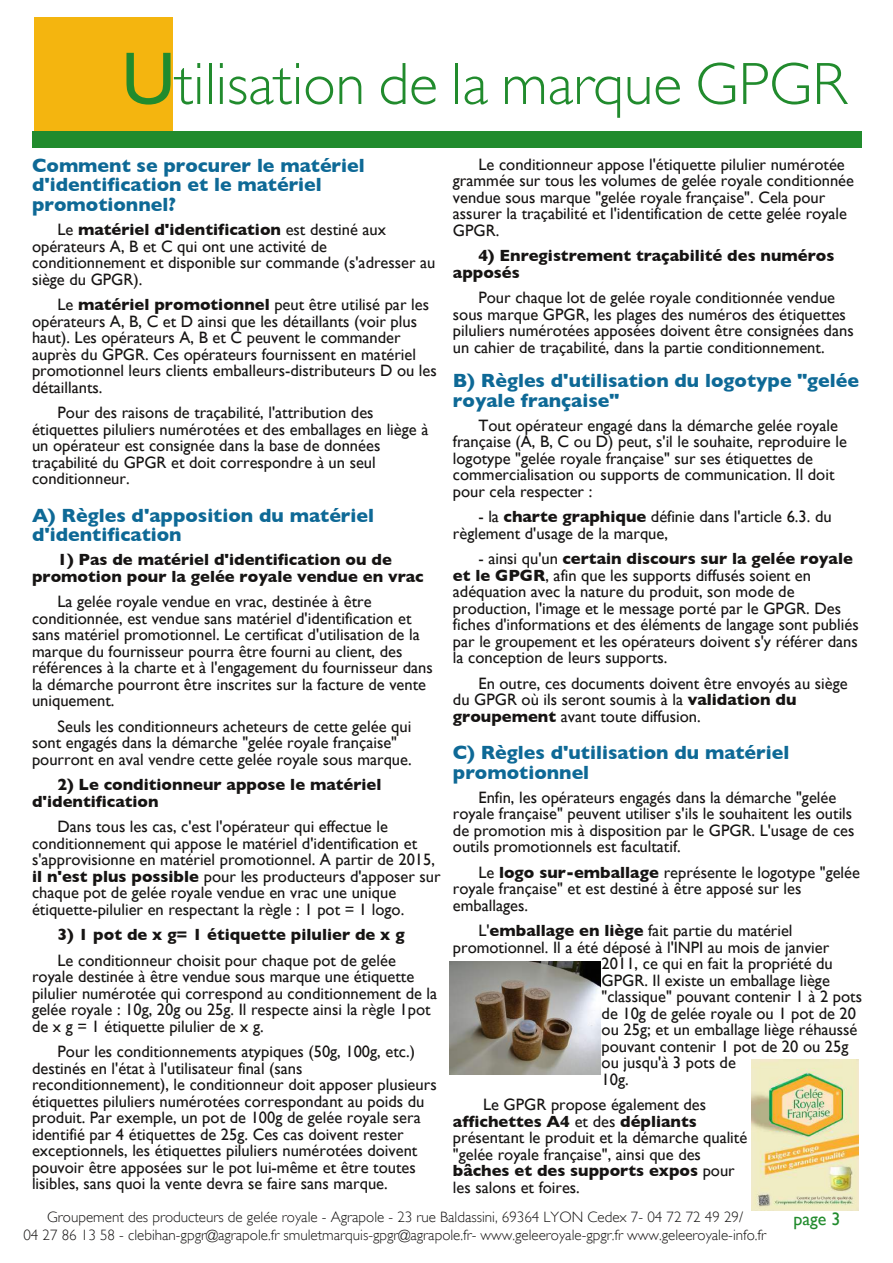
<style>
.page{position:relative;width:893px;height:1263px;background:#fff}
.page>*{position:absolute;margin:0;border:0;box-sizing:border-box;transform-origin:0 0}
.t1{font:300 60px "Gill Sans";color:#218b2d}
.t2{font:700 19.5px/19.5px "Gill Sans";color:#0e6996}
.t3{font:18px "Gill Sans";color:#218b2d}
.t4{font:16.5px/16.5px "Gill Sans";color:#161413}
.t5{font:700 16.5px/16.5px "Gill Sans";color:#161413}
.t6{font:300 15px "Gill Sans";color:#161413}
.s1{font-weight:400;font-size:75px}
.s2{font-weight:700}
</style>
<div class="page">
<div style="left:34px;top:17px;width:138px;height:114px;background:#f4b50f"></div>
<div style="left:33px;top:132px;width:829px;height:16px;background:#218b2d"></div>
<img style="left:449px;top:961px;width:151px;height:113px">
<img style="left:751px;top:1059px;width:108px;height:151px">
<h1 class="t1" style="left:122px;top:50px;width:726px"><span class="s1">U</span>tilisation de la marque GPGR</h1>
<p class="t2" style="left:32px;top:156px;width:334px">Comment se procurer le matériel d'identification et le matériel promotionnel?</p>
<p class="t4" style="left:32px;top:221px;width:405px;text-indent:26px">Le <span class="s2">matériel d'identification</span> est destiné aux opérateurs A, B et C qui ont une activité de conditionnement et disponible sur commande (s'adresser au siège du GPGR).</p>
<p class="t4" style="left:32px;top:296px;width:406px;text-indent:26px">Le <span class="s2">matériel promotionnel</span> peut être utilisé par les opérateurs A, B, C et D ainsi que les détaillants (voir plus haut). Les opérateurs A, B et C peuvent le commander auprès du GPGR. Ces opérateurs fournissent en matériel promotionnel leurs clients emballeurs-distributeurs D ou les détaillants.</p>
<p class="t4" style="left:32px;top:404px;width:398px;text-indent:26px">Pour des raisons de traçabilité, l'attribution des étiquettes piluliers numérotées et des emballages en liège à un opérateur est consignée dans la base de données traçabilité du GPGR et doit correspondre à un seul conditionneur.</p>
<p class="t2" style="left:32px;top:505px;width:344px">A) Règles d'apposition du matériel d'identification</p>
<p class="t5" style="left:32px;top:551px;width:393px;text-align:center">1) Pas de matériel d'identification ou de promotion pour la gelée royale vendue en vrac</p>
<p class="t4" style="left:32px;top:593px;width:402px;text-indent:26px">La gelée royale vendue en vrac, destinée à être conditionnée, est vendue sans matériel d'identification et sans matériel promotionnel. Le certificat d'utilisation de la marque du fournisseur pourra être fourni au client, des références à la charte et à l'engagement du fournisseur dans la démarche pourront être inscrites sur la facture de vente uniquement.</p>
<p class="t4" style="left:32px;top:718px;width:381px;text-indent:26px">Seuls les conditionneurs acheteurs de cette gelée qui sont engagés dans la démarche "gelée royale française" pourront en aval vendre cette gelée royale sous marque.</p>
<p class="t5" style="left:32px;top:776px;width:351px;text-indent:26px">2) Le conditionneur appose le matériel d'identification</p>
<p class="t4" style="left:32px;top:818px;width:410px;text-indent:26px">Dans tous les cas, c'est l'opérateur qui effectue le conditionnement qui appose le matériel d'identification et s'approvisionne en matériel promotionnel. A partir de 2015, <span class="s2">il n'est plus possible</span> pour les producteurs d'apposer sur chaque pot de gelée royale vendue en vrac une unique étiquette-pilulier en respectant la règle : 1 pot = 1 logo.</p>
<p class="t5" style="left:58px;top:926px;width:349px">3) 1 pot de x g= 1 étiquette pilulier de x g</p>
<p class="t4" style="left:32px;top:952px;width:407px;text-indent:26px">Le conditionneur choisit pour chaque pot de gelée royale destinée à être vendue sous marque une étiquette pilulier numérotée qui correspond au conditionnement de la gelée royale : 10g, 20g ou 25g. Il respecte ainsi la règle 1pot de x g = 1 étiquette pilulier de x g.</p>
<p class="t4" style="left:32px;top:1043px;width:406px;text-indent:26px">Pour les conditionnements atypiques (50g, 100g, etc.) destinés en l'état à l'utilisateur final (sans reconditionnement), le conditionneur doit apposer plusieurs étiquettes piluliers numérotées correspondant au poids du produit. Par exemple, un pot de 100g de gelée royale sera identifié par 4 étiquettes de 25g. Ces cas doivent rester exceptionnels, les étiquettes piluliers numérotées doivent pouvoir être apposées sur le pot lui-même et être toutes lisibles, sans quoi la vente devra se faire sans marque.</p>
<p class="t4" style="left:453px;top:156px;width:403px;text-indent:26px">Le conditionneur appose l'étiquette pilulier numérotée grammée sur tous les volumes de gelée royale conditionnée vendue sous marque "gelée royale française". Cela pour assurer la traçabilité et l'identification de cette gelée royale GPGR.</p>
<p class="t5" style="left:453px;top:247px;width:383px;text-indent:26px">4) Enregistrement traçabilité des numéros apposés</p>
<p class="t4" style="left:453px;top:289px;width:402px;text-indent:26px">Pour chaque lot de gelée royale conditionnée vendue sous marque GPGR, les plages des numéros des étiquettes piluliers numérotées apposées doivent être consignées dans un cahier de traçabilité, dans la partie conditionnement.</p>
<p class="t2" style="left:453px;top:371px;width:408px">B) Règles d'utilisation du logotype "gelée royale française"</p>
<p class="t4" style="left:453px;top:417px;width:396px;text-indent:26px">Tout opérateur engagé dans la démarche gelée royale française (A, B, C ou D) peut, s'il le souhaite, reproduire le logotype "gelée royale française" sur ses étiquettes de commercialisation ou supports de communication. Il doit pour cela respecter :</p>
<p class="t4" style="left:453px;top:508px;width:380px;text-indent:26px">- la <span class="s2">charte graphique</span> définie dans l'article 6.3. du règlement d'usage de la marque,</p>
<p class="t4" style="left:453px;top:550px;width:407px;text-indent:26px">- ainsi qu'un <span class="s2">certain discours sur la gelée royale et le GPGR</span>, afin que les supports diffusés soient en adéquation avec la nature du produit, son mode de production, l'image et le message porté par le GPGR. Des fiches d'informations et des éléments de langage sont publiés par le groupement et les opérateurs doivent s'y référer dans la conception de leurs supports.</p>
<p class="t4" style="left:453px;top:675px;width:396px;text-indent:26px">En outre, ces documents doivent être envoyés au siège du GPGR où ils seront soumis à la <span class="s2">validation du groupement</span> avant toute diffusion.</p>
<p class="t2" style="left:453px;top:743px;width:338px">C) Règles d'utilisation du matériel promotionnel</p>
<p class="t4" style="left:453px;top:789px;width:403px;text-indent:26px">Enfin, les opérateurs engagés dans la démarche "gelée royale française" peuvent utiliser s'ils le souhaitent les outils de promotion mis à disposition par le GPGR. L'usage de ces outils promotionnels est facultatif.</p>
<p class="t4" style="left:453px;top:864px;width:409px;text-indent:26px">Le <span class="s2">logo sur-emballage</span> représente le logotype "gelée royale française" et est destiné à être apposé sur les emballages.</p>
<p class="t4" style="left:478px;top:922px;width:316px">L'<span class="s2">emballage en liège</span> fait partie du matériel</p>
<p class="t4" style="left:453px;top:939px;width:378px">promotionnel. Il a été déposé à l'INPI au mois de janvier</p>
<p class="t4" style="left:602px;top:955px;width:233px">2011, ce qui en fait la propriété du</p>
<p class="t4" style="left:602px;top:972px;width:230px">GPGR. Il existe un emballage liège</p>
<p class="t4" style="left:602px;top:988px;width:262px">"classique" pouvant contenir 1 à 2 pots</p>
<p class="t4" style="left:602px;top:1005px;width:256px">de 10g de gelée royale ou 1 pot de 20</p>
<p class="t4" style="left:602px;top:1021px;width:257px">ou 25g; et un emballage liège réhaussé</p>
<p class="t4" style="left:602px;top:1038px;width:248px">pouvant contenir 1 pot de 20 ou 25g</p>
<p class="t4" style="left:602px;top:1054px;width:136px">ou jusqu'à 3 pots de</p>
<p class="t4" style="left:602px;top:1071px;width:29px">10g.</p>
<p class="t4" style="left:453px;top:1096px;width:296px;text-indent:30px">Le GPGR propose également des <span class="s2">affichettes A4</span> et des <span class="s2">dépliants </span>présentant le produit et la démarche qualité "gelée royale française", ainsi que des <span class="s2">bâches et des supports expos</span> pour les salons et foires.</p>
<p class="t6" style="left:47px;top:1208px;width:697px">Groupement des producteurs de gelée royale - Agrapole - 23 rue Baldassini, 69364 LYON Cedex 7- 04 72 72 49 29/</p>
<p class="t3" style="left:793px;top:1209px;width:48px">page 3</p>
<p class="t6" style="left:23px;top:1226px;width:744px">04 27 86 13 58 - clebihan-gpgr@agrapole.fr smuletmarquis-gpgr@agrapole.fr- www.geleeroyale-gpgr.fr www.geleeroyale-info.fr</p>
</div>
